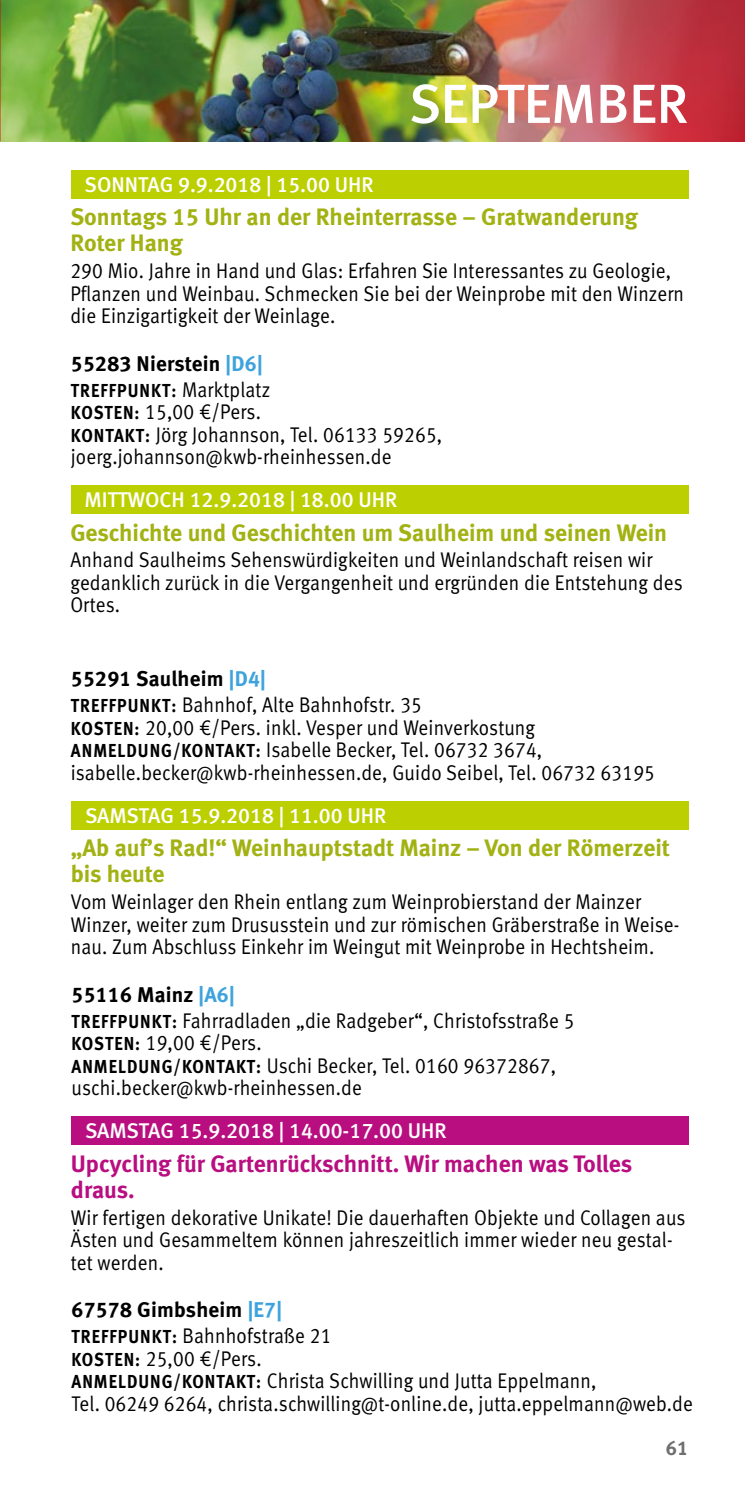
<style>
.page{position:relative;width:745px;height:1489px;background:#fff}
.page>*{position:absolute;margin:0;border:0;box-sizing:border-box;transform-origin:0 0}
.t1{font:55px "Meta Medium LF";color:#fff}
.t2{font:23.75px/26.2px "Meta Bold LF";color:#a2b213}
.t3{font:23.75px/26.2px "Meta Bold LF";letter-spacing:-.005em;color:#b80e80}
.t4{font:21.25px/22.5px "Meta Normal LF";letter-spacing:.01em;color:#000;scale:.9 1}
.t5{font:21.25px "Meta Medium LF";color:#fff}
.t6{font:21.25px "Meta Bold LF";letter-spacing:.01em;color:#000}
.t7{font:20px "Meta Bold LF";color:#706f6f}
.t8{font:18.75px "Meta Bold LF";letter-spacing:.06em;color:#000;scale:.9 1}
.s1{color:#3ea3dc}
.s2{font-family:"Meta Normal LF";font-size:21.25px}
.s3{font-family:"Meta Bold LF";font-size:18.75px}
</style>
<div class="page">
<img style="left:0;top:0;width:744px;height:142px">
<div style="left:71px;top:485px;width:616px;height:29px;background:#bccf00"></div>
<div style="left:71px;top:170px;width:616px;height:28px;background:#bccf00"></div>
<div style="left:71px;top:801px;width:616px;height:28px;background:#bccf00"></div>
<div style="left:71px;top:1116px;width:616px;height:28px;background:#b80e80"></div>
<h1 class="t1" style="left:408px;top:72px;width:281px">SEPTEMBER</h1>
<p class="t5" style="left:84px;top:172px;width:290px">SONNTAG 9.9.2018 | 15.00 UHR</p>
<p class="t2" style="left:70px;top:203px;width:569px">Sonntags 15 Uhr an der Rheinterrasse – Gratwanderung<br>Roter Hang</p>
<p class="t4" style="left:70px;top:259px;width:683px">290 Mio. Jahre in Hand und Glas: Erfahren Sie Interessantes zu Geologie,<br>Pflanzen und Weinbau. Schmecken Sie bei der Weinprobe mit den Winzern die Einzigartigkeit der Weinlage.</p>
<p class="t6" style="left:71px;top:351px;width:193px">55283 Nierstein <span class="s1">|D6|</span></p>
<p class="t8" style="left:71px;top:379px;width:223px">TREFFPUNKT: <span class="s2">Marktplatz</span></p>
<p class="t4" style="left:71px;top:400px;width:414px"><span class="s3">KOSTEN:</span> 15,00 €/Pers.<br><span class="s3">KONTAKT:</span> Jörg Johannson, Tel. 06133 59265, joerg.johannson@kwb-rheinhessen.de</p>
<p class="t5" style="left:84px;top:487px;width:314px">MITTWOCH 12.9.2018 | 18.00 UHR</p>
<p class="t2" style="left:70px;top:519px;width:598px">Geschichte und Geschichten um Saulheim und seinen Wein</p>
<p class="t4" style="left:70px;top:548px;width:681px">Anhand Saulheims Sehenswürdigkeiten und Weinlandschaft reisen wir gedanklich zurück in die Vergangenheit und ergründen die Entstehung des<br>Ortes.</p>
<p class="t6" style="left:71px;top:666px;width:196px">55291 Saulheim <span class="s1">|D4|</span></p>
<p class="t4" style="left:71px;top:693px;width:650px"><span class="s3">TREFFPUNKT:</span> Bahnhof, Alte Bahnhofstr. 35<br><span class="s3">KOSTEN:</span> 20,00 €/Pers. inkl. Vesper und Weinverkostung <span class="s3">ANMELDUNG/KONTAKT:</span> Isabelle Becker, Tel. 06732 3674, isabelle.becker@kwb-rheinhessen.de, Guido Seibel, Tel. 06732 63195</p>
<p class="t5" style="left:85px;top:803px;width:302px">SAMSTAG 15.9.2018 | 11.00 UHR</p>
<p class="t2" style="left:71px;top:834px;width:600px">„Ab auf’s Rad!“ Weinhauptstadt Mainz – Von der Römerzeit bis heute</p>
<p class="t4" style="left:71px;top:890px;width:677px">Vom Weinlager den Rhein entlang zum Weinprobierstand der Mainzer<br>Winzer, weiter zum Drususstein und zur römischen Gräberstraße in Weise&shy;nau. Zum Abschluss Einkehr im Weingut mit Weinprobe in Hechtsheim.</p>
<p class="t6" style="left:71px;top:981px;width:165px">55116 Mainz <span class="s1">|A6|</span></p>
<p class="t4" style="left:71px;top:1009px;width:560px"><span class="s3">TREFFPUNKT:</span> Fahrradladen „die Radgeber“, Christofsstraße 5<br><span class="s3">KOSTEN:</span> 19,00 €/Pers.<br><span class="s3">ANMELDUNG/KONTAKT:</span> Uschi Becker, Tel. 0160 96372867, uschi.becker@kwb-rheinhessen.de</p>
<p class="t5" style="left:85px;top:1118px;width:363px">SAMSTAG 15.9.2018 | 14.00-17.00 UHR</p>
<p class="t3" style="left:71px;top:1149px;width:562px">Upcycling für Gartenrückschnitt. Wir machen was Tolles draus.</p>
<p class="t4" style="left:71px;top:1205px;width:684px">Wir fertigen dekorative Unikate! Die dauerhaften Objekte und Collagen aus<br>Ästen und Gesammeltem können jahreszeitlich immer wieder neu gestal&shy;tet werden.</p>
<p class="t6" style="left:71px;top:1297px;width:212px">67578 Gimbsheim <span class="s1">|E7|</span></p>
<p class="t4" style="left:71px;top:1324px;width:691px"><span class="s3">TREFFPUNKT:</span> Bahnhofstraße 21<br><span class="s3">KOSTEN:</span> 25,00 €/Pers.<br><span class="s3">ANMELDUNG/KONTAKT:</span> Christa Schwilling und Jutta Eppelmann,<br>Tel. 06249 6264, christa.schwilling@t-online.de, jutta.eppelmann@web.de</p>
<p class="t7" style="left:665px;top:1435px;width:24px">61</p>
</div>
